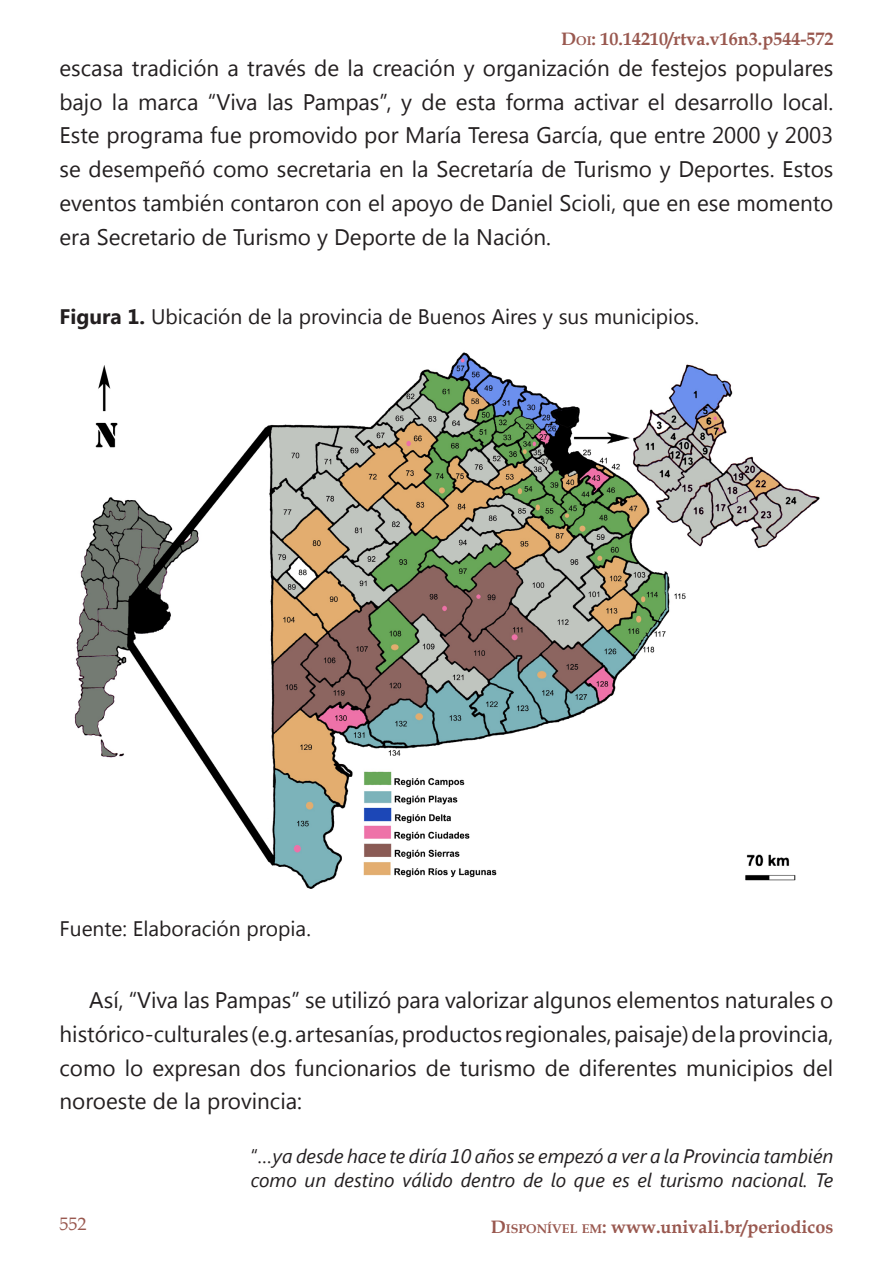
<style>
.page{position:relative;width:893px;height:1263px;background:#fff}
.page>*{position:absolute;margin:0;border:0;box-sizing:border-box;transform-origin:0 0}
.Texto{font:22.5px/33.8px "Segoe UI";color:#231f20;text-align:justify}
.Legenda{font:21px "Segoe UI";color:#231f20}
.Citação{font:italic 19.5px/24px "Segoe UI";color:#231f20}
.t1{font:700 18px "Book Antiqua";color:#99584f}
.t2{font:18px "Book Antiqua";color:#99584f}
.s1{font-style:inherit}
.s2{font-size:12.6px}
.s3{font-weight:700}
.s4{font-style:normal}
</style>
<div class="page">
<img style="left:74px;top:352px;width:746px;height:537px">
<p class="t1" style="left:561px;top:26px;width:274px"><span class="s1">D</span><span class="s2">OI</span>: 10.14210/rtva.v16n3.p544-572</p>
<p class="Texto" style="left:60px;top:50px;width:775px">escasa tradición a través de la creación y organización de festejos populares bajo la marca “Viva las Pampas”, y de esta forma activar el desarrollo local.<br>Este programa fue promovido por María Teresa García, que entre 2000 y 2003 se desempeñó como secretaria en la Secretaría de Turismo y Deportes. Estos eventos también contaron con el apoyo de Daniel Scioli, que en ese momento era Secretario de Turismo y Deporte de la Nación.</p>
<p class="Legenda" style="left:60px;top:302px;width:641px"><span class="s3">Figura 1.</span> Ubicación de la provincia de Buenos Aires y sus municipios.</p>
<p class="Legenda" style="left:60px;top:914px;width:253px">Fuente: Elaboración propia.</p>
<p class="Texto" style="left:60px;top:982px;width:775px;text-indent:30px">Así, “Viva las Pampas” se utilizó para valorizar algunos elementos naturales o histórico-culturales (e.g. artesanías, productos regionales, paisaje) de la provincia, como lo expresan dos funcionarios de turismo de diferentes municipios del noroeste de la provincia:</p>
<p class="Citação" style="left:251px;top:1143px;width:584px"><span class="s4">“</span>…ya desde hace te diría 10 años se empezó a ver a la Provincia también como un destino válido dentro de lo que es el turismo nacional. Te</p>
<p class="t2" style="left:60px;top:1212px;width:28px">552</p>
<p class="t1" style="left:491px;top:1215px;width:344px"><span class="s1">D</span><span class="s2">ISPONÍVEL EM</span><span class="s1">:</span> www.univali.br/periodicos</p>
</div>
